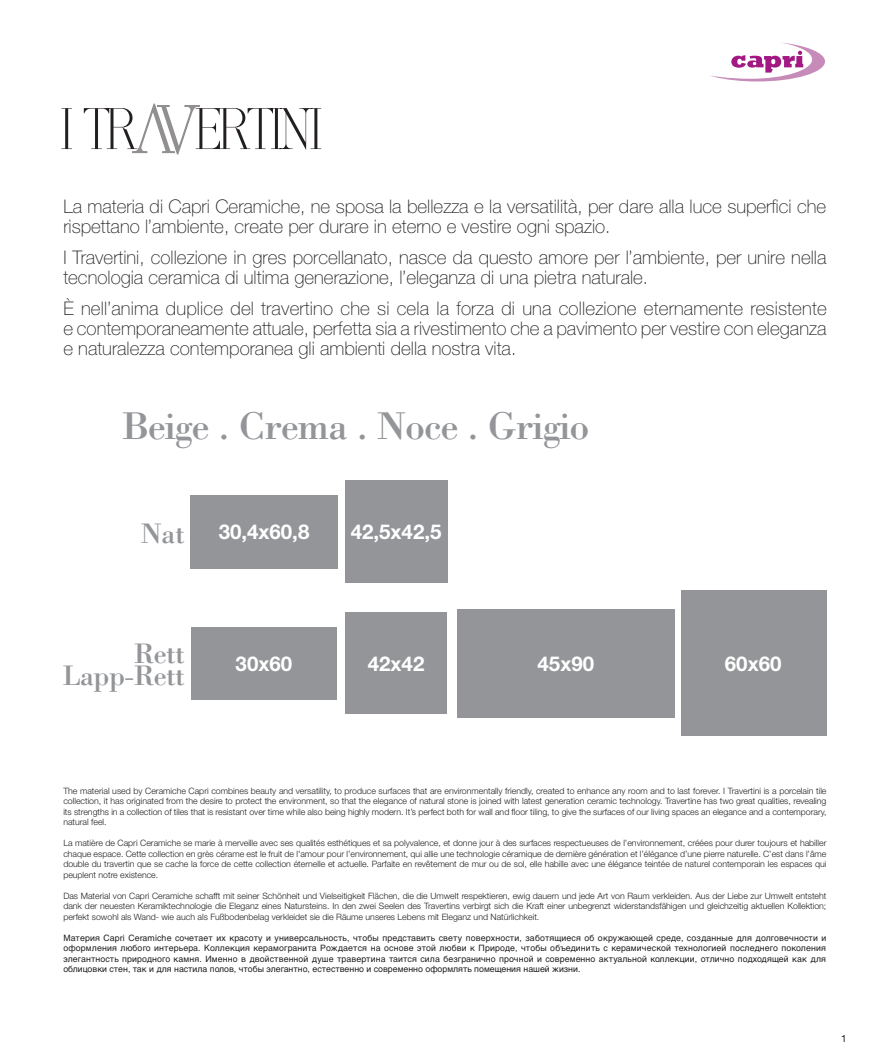
<style>
.page{position:relative;width:869px;height:1063px;background:#fff}
.page>*{position:absolute;margin:0;border:0;box-sizing:border-box;transform-origin:0 0}
.t1{font:39.88px "Bodoni";letter-spacing:-.025em;color:#939598}
.t2{font:29.12px/21.9px "Bodoni";letter-spacing:-.025em;color:#939598;text-align:right}
.t3{font:700 20.5px "Helvetica Neue LT Std";color:#fff}
.t4{font:100 18.75px/20px "Helvetica Neue";color:#231f20}
.t5{font:10px "Helvetica Neue LT Std";color:#231f20}
.t6{font:300 8.75px/10.5px "Helvetica Neue LT Std";color:#231f20;text-align:justify}
.t7{font:8.75px/10.5px "Helvetica Cyr Upright";color:#231f20;text-align:justify}
</style>
<div class="page">
<div style="left:190px;top:495px;width:147px;height:73px;background:#939598"></div>
<div style="left:191px;top:627px;width:145px;height:73px;background:#939598"></div>
<div style="left:681px;top:591px;width:145px;height:145px;background:#939598"></div>
<div style="left:457px;top:609px;width:217px;height:109px;background:#939598"></div>
<div style="left:344px;top:480px;width:103px;height:103px;background:#939598"></div>
<div style="left:345px;top:613px;width:101px;height:101px;background:#939598"></div>
<svg style="left:61px;top:104px;width:260px;height:51px"></svg>
<svg style="left:710px;top:43px;width:114px;height:38px"></svg>
<h3 class="t4" style="left:63px;top:197px;width:764px">La materia di Capri Ceramiche, ne sposa la bellezza e la versatilità, per dare alla luce superfici che rispettano l’ambiente, create per durare in eterno e vestire ogni spazio.</h3>
<h3 class="t4" style="left:63px;top:247px;width:764px">I Travertini, collezione in gres porcellanato, nasce da questo amore per l’ambiente, per unire nella tecnologia ceramica di ultima generazione, l’eleganza di una pietra naturale.</h3>
<p class="t4" style="left:63px;top:298px;width:764px;text-align:justify">È nell’anima duplice del travertino che si cela la forza di una collezione eternamente resistente e contemporaneamente attuale, perfetta sia a rivestimento che a pavimento per vestire con eleganza e naturalezza contemporanea gli ambienti della nostra vita.</p>
<h1 class="t1" style="left:122px;top:401px;width:468px">Beige . Crema . Noce . Grigio</h1>
<h2 class="t2" style="left:141px;top:522px;width:45px">Nat</h2>
<h3 class="t3" style="left:218px;top:519px;width:92px">30,4x60,8</h3>
<h3 class="t3" style="left:350px;top:519px;width:92px">42,5x42,5</h3>
<h2 class="t2" style="left:63px;top:642px;width:123px">Rett<br>Lapp-Rett</h2>
<h3 class="t3" style="left:235px;top:651px;width:58px">30x60</h3>
<h3 class="t3" style="left:537px;top:651px;width:58px">45x90</h3>
<h3 class="t3" style="left:724px;top:651px;width:58px">60x60</h3>
<h3 class="t3" style="left:367px;top:651px;width:58px">42x42</h3>
<p class="t6" style="left:63px;top:785px;width:764px">The material used by Ceramiche Capri combines beauty and versatility, to produce surfaces that are environmentally friendly, created to enhance any room and to last forever. I Travertini is a porcelain tile collection, it has originated from the desire to protect the environment, so that the elegance of natural stone is joined with latest generation ceramic technology. Travertine has two great qualities, revealing its strengths in a collection of tiles that is resistant over time while also being highly modern. It’s perfect both for wall and oor tiling, to give the surfaces of our living spaces an elegance and a contemporary, natural feel.</p>
<p class="t6" style="left:63px;top:838px;width:764px">La matière de Capri Ceramiche se marie à merveille avec ses qualités esthétiques et sa polyvalence, et donne jour à des surfaces respectueuses de l’environnement, créées pour durer toujours et habiller chaque espace. Cette collection en grès cérame est le fruit de l'amour pour l’environnement, qui allie une technologie céramique de dernière génération et l’élégance d’une pierre naturelle. C’est dans l’âme double du travertin que se cache la force de cette collection éternelle et actuelle. Parfaite en revêtement de mur ou de sol, elle habille avec une élégance teintée de naturel contemporain les espaces qui peuplent notre existence.</p>
<p class="t6" style="left:63px;top:890px;width:764px">Das Material von Capri Ceramiche schafft mit seiner Schönheit und Vielseitigkeit Flächen, die die Umwelt respektieren, ewig dauern und jede Art von Raum verkleiden. Aus der Liebe zur Umwelt entsteht dank der neuesten Keramiktechnologie die Eleganz eines Natursteins. In den zwei Seelen des Travertins verbirgt sich die Kraft einer unbegrenzt widerstandsfähigen und gleichzeitig aktuellen Kollektion; perfekt sowohl als Wand- wie auch als Fußbodenbelag verkleidet sie die Räume unseres Lebens mit Eleganz und Natürlichkeit.</p>
<p class="t7" style="left:63px;top:932px;width:764px">Материя Capri Ceramiche сочетает их красоту и универсальность, чтобы представить свету поверхности, заботящиеся об окружающей среде, созданные для долговечности и оформления любого интерьера. Коллекция керамогранита Pождается на основе этой любви к Природе, чтобы объединить с керамической технологией последнего поколения элегантность природного камня. Именно в двойственной душе травертина таится сила безгранично прочной и современно актуальной коллекции, отлично подходящей как для облицовки стен, так и для настила полов, чтобы элегантно, естественно и современно оформлять помещения нашей жизни.</p>
<p class="t5" style="left:840px;top:1033px;width:7px">1</p>
</div>
